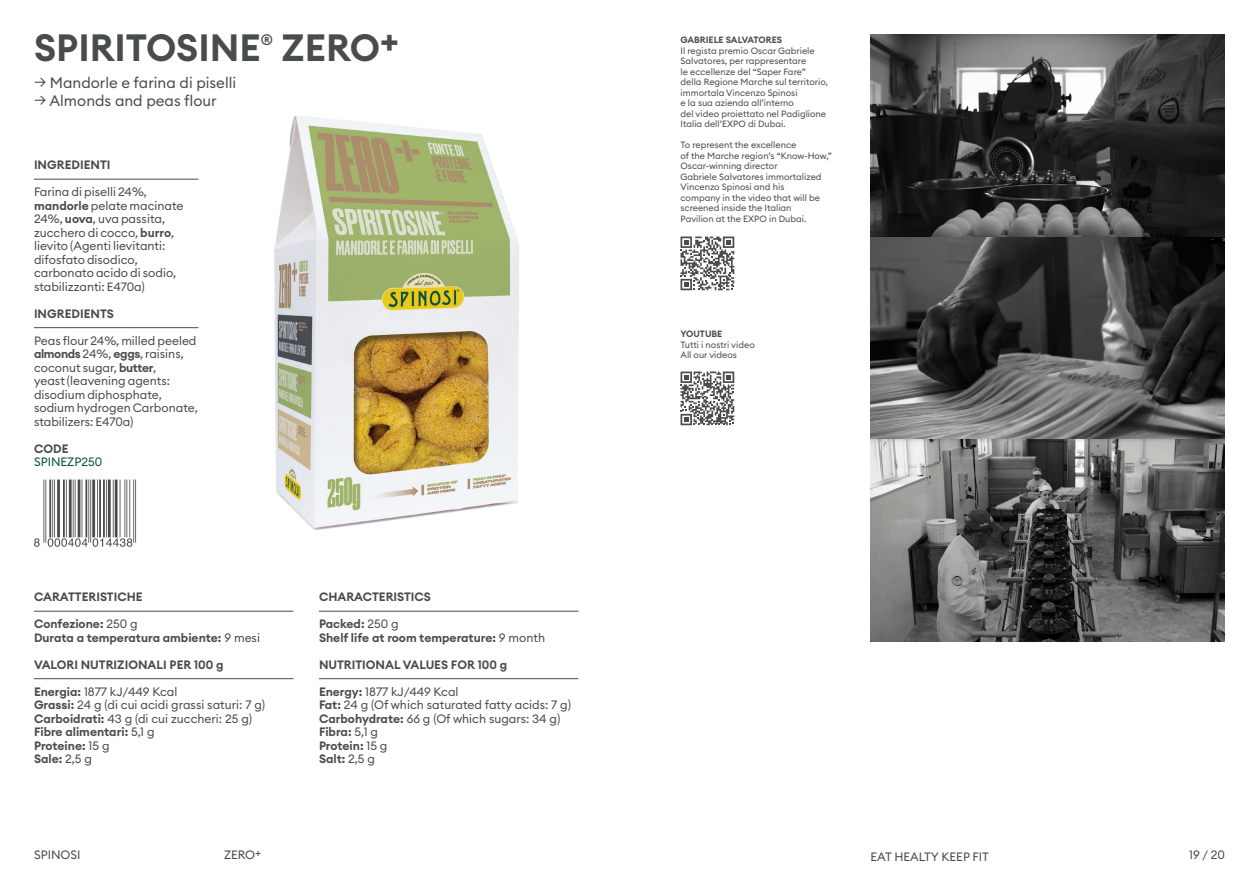
<style>
.page{position:relative;width:1259px;height:893px;background:#fff}
.page>*{position:absolute;margin:0;border:0;box-sizing:border-box;transform-origin:0 0}
.t1{font:37.5px "Font Semi Bold 2";color:#484c4c}
.t2{font:15px "Font Regular 2";color:#484c4c}
.t3{font:15px "Font Semi Bold 2";color:#484c4c}
.t4{font:12px/13.5px "Font Regular 2";color:#484c4c}
.t5{font:12px "Font Semi Bold 2";color:#484c4c}
.t6{font:12px "Font Regular 2";color:#065541}
.t7{font:9px/10.5px "Font Regular 2";color:#484c4c}
.t8{font:9px "Font Semi Bold 2";color:#484c4c}
.s1{font-family:"Font Semi Bold 2"}
.s2{font-family:"Font Regular 2"}
</style>
<div class="page">
<hr style="left:34px;top:179px;width:164px;height:1px;background:#484c4c">
<hr style="left:34px;top:327px;width:164px;height:1px;background:#484c4c">
<hr style="left:34px;top:611px;width:259px;height:1px;background:#484c4c">
<hr style="left:34px;top:678px;width:259px;height:1px;background:#484c4c">
<hr style="left:319px;top:611px;width:259px;height:1px;background:#484c4c">
<hr style="left:319px;top:678px;width:259px;height:1px;background:#484c4c">
<img style="left:274px;top:115px;width:245px;height:415px">
<hr style="left:43px;top:480px;width:1px;height:63px;background:#484c4c">
<hr style="left:45px;top:480px;width:1px;height:63px;background:#484c4c">
<hr style="left:49px;top:480px;width:2px;height:57px;background:#484c4c">
<hr style="left:52px;top:480px;width:1px;height:57px;background:#484c4c">
<hr style="left:54px;top:480px;width:1px;height:57px;background:#484c4c">
<hr style="left:57px;top:480px;width:3px;height:57px;background:#484c4c">
<hr style="left:63px;top:480px;width:2px;height:57px;background:#484c4c">
<hr style="left:66px;top:480px;width:1px;height:57px;background:#484c4c">
<hr style="left:69px;top:480px;width:3px;height:57px;background:#484c4c">
<hr style="left:73px;top:480px;width:1px;height:57px;background:#484c4c">
<hr style="left:75px;top:480px;width:1px;height:57px;background:#484c4c">
<hr style="left:78px;top:480px;width:2px;height:57px;background:#484c4c">
<hr style="left:82px;top:480px;width:1px;height:57px;background:#484c4c">
<hr style="left:85px;top:480px;width:2px;height:57px;background:#484c4c">
<hr style="left:88px;top:480px;width:1px;height:63px;background:#484c4c">
<hr style="left:90px;top:480px;width:1px;height:63px;background:#484c4c">
<hr style="left:92px;top:480px;width:3px;height:57px;background:#484c4c">
<hr style="left:97px;top:480px;width:1px;height:57px;background:#484c4c">
<hr style="left:99px;top:480px;width:2px;height:57px;background:#484c4c">
<hr style="left:103px;top:480px;width:2px;height:57px;background:#484c4c">
<hr style="left:106px;top:480px;width:1px;height:57px;background:#484c4c">
<hr style="left:108px;top:480px;width:3px;height:57px;background:#484c4c">
<hr style="left:113px;top:480px;width:1px;height:57px;background:#484c4c">
<hr style="left:115px;top:480px;width:2px;height:57px;background:#484c4c">
<hr style="left:120px;top:480px;width:1px;height:57px;background:#484c4c">
<hr style="left:124px;top:480px;width:1px;height:57px;background:#484c4c">
<hr style="left:126px;top:480px;width:1px;height:57px;background:#484c4c">
<hr style="left:129px;top:480px;width:1px;height:57px;background:#484c4c">
<hr style="left:133px;top:480px;width:1px;height:63px;background:#484c4c">
<hr style="left:135px;top:480px;width:1px;height:63px;background:#484c4c">
<svg style="left:34px;top:538px;width:6px;height:9px"></svg>
<svg style="left:48px;top:538px;width:84px;height:9px"></svg>
<img style="left:870px;top:237px;width:355px;height:202px">
<svg style="left:870px;top:34px;width:355px;height:203px"></svg>
<svg style="left:870px;top:439px;width:355px;height:203px"></svg>
<svg style="left:680px;top:237px;width:54px;height:53px"></svg>
<svg style="left:680px;top:372px;width:54px;height:53px"></svg>
<p class="t1" style="left:34px;top:24px;width:228px">SPIRITOSINE</p>
<p class="t3" style="left:261px;top:30px;width:14px">®</p>
<p class="t1" style="left:282px;top:24px;width:119px">ZERO+</p>
<p class="t2" style="left:34px;top:73px;width:204px">→ Mandorle e farina di piselli</p>
<p class="t2" style="left:34px;top:91px;width:184px">→ Almonds and peas flour</p>
<p class="t5" style="left:34px;top:157px;width:78px">INGREDIENTI</p>
<p class="t4" style="left:34px;top:185px;width:151px">Farina di piselli 24%, <span class="s1">mandorle</span> pelate macinate<br>24%, <span class="s1">uova</span>, uva passita, zucchero di cocco, <span class="s1">burro</span>, lievito (Agenti lievitanti: difosfato disodico, carbonato acido di sodio, stabilizzanti: E470a)</p>
<p class="t5" style="left:34px;top:306px;width:81px">INGREDIENTS</p>
<p class="t4" style="left:34px;top:333px;width:165px">Peas flour 24%, milled peeled <span class="s1">almonds</span> 24%, <span class="s1">eggs</span>, raisins, coconut sugar, <span class="s1">butter</span>,<br>yeast (leavening agents: disodium diphosphate, sodium hydrogen Carbonate, stabilizers: E470a)</p>
<p class="t5" style="left:34px;top:441px;width:36px">CODE</p>
<p class="t6" style="left:34px;top:454px;width:70px">SPINEZP250</p>
<p class="t5" style="left:34px;top:589px;width:110px">CARATTERISTICHE</p>
<p class="t5" style="left:34px;top:616px;width:105px">Confezione: <span class="s2">250 g</span></p>
<p class="t5" style="left:34px;top:630px;width:227px">Durata a temperatura ambiente: <span class="s2">9 mesi</span></p>
<p class="t5" style="left:34px;top:657px;width:191px">VALORI NUTRIZIONALI PER 100 g</p>
<p class="t4" style="left:34px;top:684px;width:145px"><span class="s1">Energia:</span> 1877 kJ/449 Kcal</p>
<p class="t4" style="left:34px;top:698px;width:233px"><span class="s1">Grassi:</span> 24 g (di cui acidi grassi saturi: 7 g)</p>
<p class="t4" style="left:34px;top:711px;width:220px"><span class="s1">Carboidrati:</span> 43 g (di cui zuccheri: 25 g)</p>
<p class="t5" style="left:34px;top:724px;width:122px">Fibre alimentari: <span class="s2">5,1 g</span></p>
<p class="t5" style="left:34px;top:738px;width:77px">Proteine: <span class="s2">15 g</span></p>
<p class="t5" style="left:34px;top:751px;width:60px">Sale: <span class="s2">2,5 g</span></p>
<p class="t5" style="left:319px;top:589px;width:114px">CHARACTERISTICS</p>
<p class="t5" style="left:319px;top:616px;width:81px">Packed: <span class="s2">250 g</span></p>
<p class="t5" style="left:319px;top:630px;width:228px">Shelf life at room temperature: <span class="s2">9 month</span></p>
<p class="t5" style="left:319px;top:657px;width:190px">NUTRITIONAL VALUES FOR 100 g</p>
<p class="t4" style="left:319px;top:684px;width:141px"><span class="s1">Energy:</span> 1877 kJ/449 Kcal</p>
<p class="t4" style="left:319px;top:698px;width:253px"><span class="s1">Fat:</span> 24 g (Of which saturated fatty acids: 7 g)</p>
<p class="t4" style="left:319px;top:711px;width:243px"><span class="s1">Carbohydrate:</span> 66 g (Of which sugars: 34 g)</p>
<p class="t5" style="left:319px;top:724px;width:61px">Fibra: <span class="s2">5,1 g</span></p>
<p class="t5" style="left:319px;top:738px;width:70px">Protein: <span class="s2">15 g</span></p>
<p class="t5" style="left:319px;top:751px;width:58px">Salt: <span class="s2">2,5 g</span></p>
<p class="t8" style="left:680px;top:34px;width:103px">GABRIELE SALVATORES</p>
<p class="t7" style="left:680px;top:45px;width:149px">Il regista premio Oscar Gabriele<br>Salvatores, per rappresentare<br>le eccellenze del “Saper Fare” della Regione Marche sul territorio, immortala Vincenzo Spinosi<br>e la sua azienda all’interno<br>del video proiettato nel Padiglione<br>Italia dell’EXPO di Dubai.</p>
<p class="t7" style="left:680px;top:139px;width:153px">To represent the excellence<br>of the Marche region’s “Know-How,”<br>Oscar-winning director<br>Gabriele Salvatores immortalized<br>Vincenzo Spinosi and his</p>
<p class="t7" style="left:680px;top:192px;width:141px">company in the video that will be screened inside the Italian</p>
<p class="t7" style="left:680px;top:213px;width:127px">Pavilion at the EXPO in Dubai.</p>
<p class="t8" style="left:680px;top:328px;width:43px">YOUTUBE</p>
<p class="t7" style="left:680px;top:339px;width:76px">Tutti i nostri video</p>
<p class="t7" style="left:680px;top:349px;width:58px">All our videos</p>
<p class="t4" style="left:34px;top:848px;width:48px">SPINOSI</p>
<p class="t4" style="left:224px;top:848px;width:39px">ZERO+</p>
<p class="t4" style="left:870px;top:850px;width:120px">EAT HEALTY KEEP FIT</p>
<p class="t4" style="left:1189px;top:848px;width:37px">19 / 20</p>
</div>
